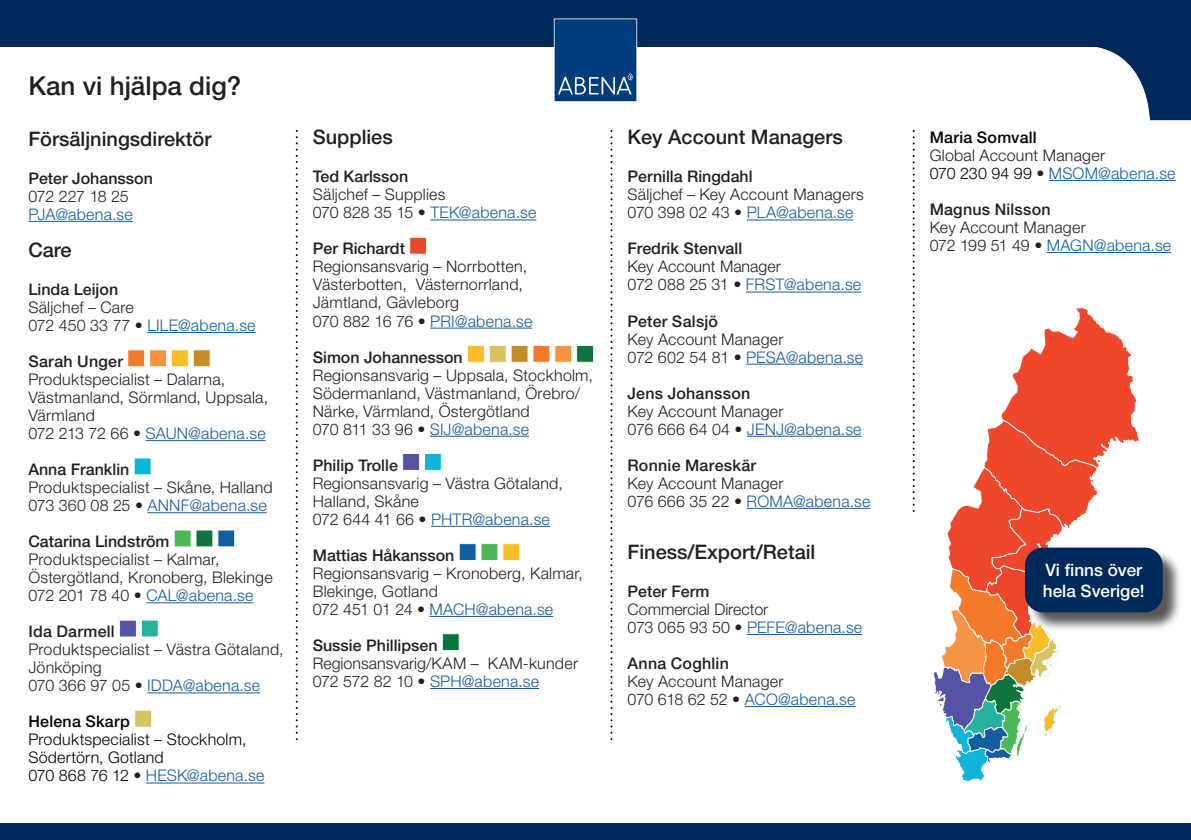
<style>
.page{position:relative;width:1191px;height:840px;background:#fff}
.page>*{position:absolute;margin:0;border:0;box-sizing:border-box;transform-origin:0 0}
.t1{font:500 26px "Helvetica Neue LT Pro";color:#231f20}
.t2{font:500 20px "Helvetica Neue LT Pro";color:#231f20}
.t3{font:500 17.2px/21px "Helvetica Neue LT Pro";color:#fff}
.t4{font:300 16px/18px "Helvetica Neue LT Pro";letter-spacing:.015em;color:#231f20}
.t5{font:500 16px "Helvetica Neue LT Pro";color:#231f20}
.t6{font:300 16px/18px "Helvetica Neue LT Pro";letter-spacing:.015em;color:#000}
.t7{font:500 16px "Helvetica Neue LT Pro";letter-spacing:.02em;color:#000}
.t8{font:300 16px "Helvetica Neue LT Pro";letter-spacing:.015em;color:#175d9e}
.t9{font:500 16px "Helvetica Neue LT Pro";letter-spacing:.02em;color:#231f20}
.t10{font:300 16px "Helvetica Neue LT Pro";letter-spacing:-.02em;color:#231f20}
.s1{color:#175d9e}
.s2{color:#231f20}
.s3{color:#000}
</style>
<div class="page">
<div style="left:0;top:823px;width:1191px;height:16px;background:#00295c"></div>
<svg style="left:1081px;top:46px;width:110px;height:75px"></svg>
<div style="left:0;top:0;width:1191px;height:46px;background:#00295c"></div>
<svg style="left:554px;top:18px;width:83px;height:84px;background:#174e88"></svg>
<hr style="left:147px;top:332px;width:108px;height:1px;background:#175d9e">
<hr style="left:145px;top:440px;width:121px;height:1px;background:#175d9e">
<hr style="left:147px;top:512px;width:120px;height:1px;background:#175d9e">
<hr style="left:146px;top:602px;width:107px;height:1px;background:#175d9e">
<hr style="left:147px;top:692px;width:113px;height:1px;background:#175d9e">
<hr style="left:146px;top:782px;width:118px;height:1px;background:#175d9e">
<div style="left:127px;top:349px;width:18px;height:18px;background:#f47929;border:1px solid #f9f9f9"></div>
<div style="left:149px;top:349px;width:18px;height:18px;background:#f7943b;border:1px solid #f9f9f9"></div>
<div style="left:171px;top:349px;width:17px;height:18px;background:#f9bd27;border:1px solid #f9f9f9"></div>
<div style="left:193px;top:349px;width:17px;height:18px;background:#c28c26;border:1px solid #f9f9f9"></div>
<div style="left:134px;top:457px;width:17px;height:18px;background:#0fb5d8;border:1px solid #f9f9f9"></div>
<div style="left:174px;top:529px;width:17px;height:18px;background:#4ab854;border:1px solid #f9f9f9"></div>
<div style="left:196px;top:529px;width:17px;height:18px;background:#0f743b;border:1px solid #f9f9f9"></div>
<div style="left:218px;top:529px;width:17px;height:18px;background:#125f9f;border:1px solid #f9f9f9"></div>
<div style="left:119px;top:619px;width:18px;height:18px;background:#5553a3;border:1px solid #f9f9f9"></div>
<div style="left:141px;top:619px;width:18px;height:18px;background:#27b19f;border:1px solid #fff"></div>
<div style="left:134px;top:709px;width:18px;height:18px;background:#d6c463;border:1px solid #f9f9f9"></div>
<hr style="left:430px;top:219px;width:106px;height:1px;background:#175d9e">
<hr style="left:430px;top:327px;width:102px;height:1px;background:#175d9e">
<hr style="left:430px;top:435px;width:99px;height:1px;background:#175d9e">
<hr style="left:431px;top:525px;width:119px;height:1px;background:#175d9e">
<hr style="left:429px;top:615px;width:124px;height:1px;background:#175d9e">
<hr style="left:430px;top:687px;width:109px;height:1px;background:#175d9e">
<div style="left:409px;top:237px;width:18px;height:17px;background:#ef472c;border:1px solid #f9f9f9"></div>
<div style="left:467px;top:345px;width:17px;height:17px;background:#f9bd27;border:1px solid #f9f9f9"></div>
<div style="left:489px;top:345px;width:17px;height:17px;background:#d6c463;border:1px solid #f9f9f9"></div>
<div style="left:511px;top:345px;width:17px;height:17px;background:#c28c26"></div>
<div style="left:533px;top:345px;width:17px;height:17px;background:#f47929"></div>
<div style="left:554px;top:345px;width:18px;height:17px;background:#f7943b;border:1px solid #f9f9f9"></div>
<div style="left:576px;top:345px;width:18px;height:17px;background:#0f743b;border:1px solid #f9f9f9"></div>
<div style="left:402px;top:453px;width:18px;height:17px;background:#5553a3;border:1px solid #f9f9f9"></div>
<div style="left:424px;top:453px;width:17px;height:17px;background:#0fb5d8;border:1px solid #f9f9f9"></div>
<div style="left:459px;top:543px;width:17px;height:17px;background:#125f9f;border:1px solid #f9f9f9"></div>
<div style="left:481px;top:543px;width:17px;height:17px;background:#4ab854;border:1px solid #f9f9f9"></div>
<div style="left:502px;top:543px;width:18px;height:17px;background:#f9bd27;border:1px solid #f9f9f9"></div>
<div style="left:442px;top:633px;width:17px;height:17px;background:#0f743b;border:1px solid #f9f9f9"></div>
<hr style="left:28px;top:221px;width:105px;height:1px;background:#175d9e">
<svg style="left:296px;top:131px;width:2px;height:608px"></svg>
<svg style="left:610px;top:131px;width:2px;height:608px"></svg>
<svg style="left:912px;top:131px;width:2px;height:380px"></svg>
<svg style="left:933px;top:307px;width:206px;height:474px"></svg>
<div style="left:1027px;top:549px;width:155px;height:82px;background:#231f20;opacity:.75"></div>
<div style="left:1025px;top:547px;width:137px;height:65px;background:#00295c;border-radius:18px"></div>
<hr style="left:746px;top:219px;width:107px;height:1px;background:#175d9e">
<hr style="left:746px;top:291px;width:115px;height:1px;background:#175d9e">
<hr style="left:746px;top:363px;width:117px;height:1px;background:#175d9e">
<hr style="left:747px;top:435px;width:114px;height:1px;background:#175d9e">
<hr style="left:746px;top:507px;width:124px;height:1px;background:#175d9e">
<hr style="left:747px;top:633px;width:115px;height:1px;background:#175d9e">
<hr style="left:744px;top:705px;width:111px;height:1px;background:#175d9e">
<hr style="left:1048px;top:180px;width:127px;height:1px;background:#175d9e">
<hr style="left:1046px;top:252px;width:125px;height:1px;background:#175d9e">
<h1 class="t1" style="left:28px;top:70px;width:214px">Kan vi hjälpa dig?</h1>
<p class="t2" style="left:28px;top:126px;width:185px">Försäljningsdirektör</p>
<p class="t5" style="left:28px;top:168px;width:126px">Peter Johansson</p>
<p class="t10" style="left:28px;top:186px;width:102px">072 227 18 25</p>
<p class="t8" style="left:28px;top:204px;width:106px">PJA@abena.se</p>
<p class="t2" style="left:28px;top:238px;width:45px">Care</p>
<p class="t5" style="left:28px;top:279px;width:91px">Linda Leijon</p>
<p class="t4" style="left:28px;top:298px;width:229px">Säljchef – Care<br>072 450 33 77 • <span class="s1">LILE@abena.se</span></p>
<p class="t9" style="left:28px;top:351px;width:96px">Sarah Unger</p>
<p class="t4" style="left:28px;top:370px;width:241px">Produktspecialist – Dalarna,<br>Västmanland, Sörmland, Uppsala,<br>Värmland<br>072 213 72 66 • <span class="s1">SAUN@abena.se</span></p>
<p class="t5" style="left:28px;top:459px;width:103px">Anna Franklin</p>
<p class="t4" style="left:28px;top:478px;width:246px">Produktspecialist – Skåne, Halland<br>073 360 08 25 • <span class="s1">ANNF@abena.se</span></p>
<p class="t5" style="left:28px;top:531px;width:143px">Catarina Lindström</p>
<p class="t4" style="left:28px;top:550px;width:246px">Produktspecialist – Kalmar,<br>Östergötland, Kronoberg, Blekinge<br>072 201 78 40 • <span class="s1">CAL@abena.se</span></p>
<p class="t5" style="left:28px;top:621px;width:88px">Ida Darmell</p>
<p class="t4" style="left:28px;top:640px;width:257px">Produktspecialist – Västra Götaland,<br>Jönköping<br>070 366 97 05 • <span class="s1">IDDA@abena.se</span></p>
<p class="t7" style="left:28px;top:711px;width:103px">Helena Skarp</p>
<p class="t6" style="left:28px;top:730px;width:237px">Produktspecialist – Stockholm,<br>Södertörn, Gotland<br>070 868 76 12 <span class="s2">•</span> <span class="s1">HESK@abena.se</span></p>
<p class="t2" style="left:313px;top:125px;width:82px">Supplies</p>
<p class="t5" style="left:313px;top:167px;width:97px">Ted Karlsson</p>
<p class="t4" style="left:313px;top:185px;width:225px">Säljchef – Supplies<br>070 828 35 15 • <span class="s1">TEK@abena.se</span></p>
<p class="t5" style="left:313px;top:239px;width:94px">Per Richardt</p>
<p class="t4" style="left:313px;top:257px;width:221px">Regionsansvarig – Norrbotten,<br>Västerbotten, Västernorrland,<br>Jämtland, Gävleborg<br>070 882 16 76 • <span class="s1">PRI@abena.se</span></p>
<p class="t5" style="left:313px;top:347px;width:151px">Simon Johannesson</p>
<p class="t4" style="left:313px;top:365px;width:282px">Regionsansvarig – Uppsala, Stockholm, Södermanland, Västmanland, Örebro/ Närke, Värmland, Östergötland<br>070 811 33 96 • <span class="s1">SIJ@abena.se</span></p>
<p class="t5" style="left:313px;top:455px;width:87px">Philip Trolle</p>
<p class="t4" style="left:313px;top:473px;width:251px">Regionsansvarig – Västra Götaland,<br>Halland, Skåne<br>072 644 41 66 • <span class="s1">PHTR@abena.se</span></p>
<p class="t5" style="left:313px;top:545px;width:143px">Mattias Håkansson</p>
<p class="t4" style="left:313px;top:563px;width:272px">Regionsansvarig – Kronoberg, Kalmar,<br>Blekinge, Gotland<br>072 451 01 24 • <span class="s1">MACH@abena.se</span></p>
<p class="t5" style="left:313px;top:635px;width:126px">Sussie Phillipsen</p>
<p class="t4" style="left:313px;top:653px;width:267px">Regionsansvarig/KAM – KAM-kunder<br>072 572 82 10 • <span class="s1">SPH@abena.se</span></p>
<p class="t2" style="left:627px;top:125px;width:217px">Key Account Managers</p>
<p class="t5" style="left:627px;top:167px;width:127px">Pernilla Ringdahl</p>
<p class="t4" style="left:627px;top:185px;width:238px">Säljchef – Key Account Managers<br>070 398 02 43 • <span class="s1">PLA@abena.se</span></p>
<p class="t5" style="left:627px;top:239px;width:116px">Fredrik Stenvall</p>
<p class="t4" style="left:627px;top:257px;width:235px">Key Account Manager<br>072 088 25 31 • <span class="s1">FRST@abena.se</span></p>
<p class="t5" style="left:627px;top:311px;width:92px">Peter Salsjö</p>
<p class="t4" style="left:627px;top:329px;width:237px">Key Account Manager<br>072 602 54 81 • <span class="s1">PESA@abena.se</span></p>
<p class="t5" style="left:627px;top:383px;width:124px">Jens Johansson</p>
<p class="t4" style="left:627px;top:401px;width:235px">Key Account Manager<br>076 666 64 04 • <span class="s1">JENJ@abena.se</span></p>
<p class="t5" style="left:627px;top:455px;width:130px">Ronnie Mareskär</p>
<p class="t4" style="left:627px;top:473px;width:244px">Key Account Manager<br>076 666 35 22 • <span class="s1">ROMA@abena.se</span></p>
<p class="t2" style="left:627px;top:539px;width:189px">Finess/Export/Retail</p>
<p class="t5" style="left:627px;top:581px;width:83px">Peter Ferm</p>
<p class="t4" style="left:627px;top:599px;width:236px">Commercial Director<br>073 065 93 50 • <span class="s1">PEFE@abena.se</span></p>
<p class="t5" style="left:627px;top:653px;width:103px">Anna Coghlin</p>
<p class="t4" style="left:627px;top:671px;width:229px">Key Account Manager<br>070 618 62 52 • <span class="s1">ACO@abena.se</span></p>
<p class="t7" style="left:929px;top:127px;width:109px">Maria Somvall</p>
<p class="t4" style="left:929px;top:146px;width:247px">Global Account Manager<br><span class="s3">070 230 94 99</span> • <span class="s1">MSOM@abena.se</span></p>
<p class="t5" style="left:929px;top:199px;width:123px">Magnus Nilsson</p>
<p class="t4" style="left:929px;top:218px;width:243px">Key Account Manager<br>072 199 51 49 • <span class="s1">MAGN@abena.se</span></p>
<p class="t3" style="left:1043px;top:558px;width:103px">Vi finns över hela Sverige!</p>
</div>
